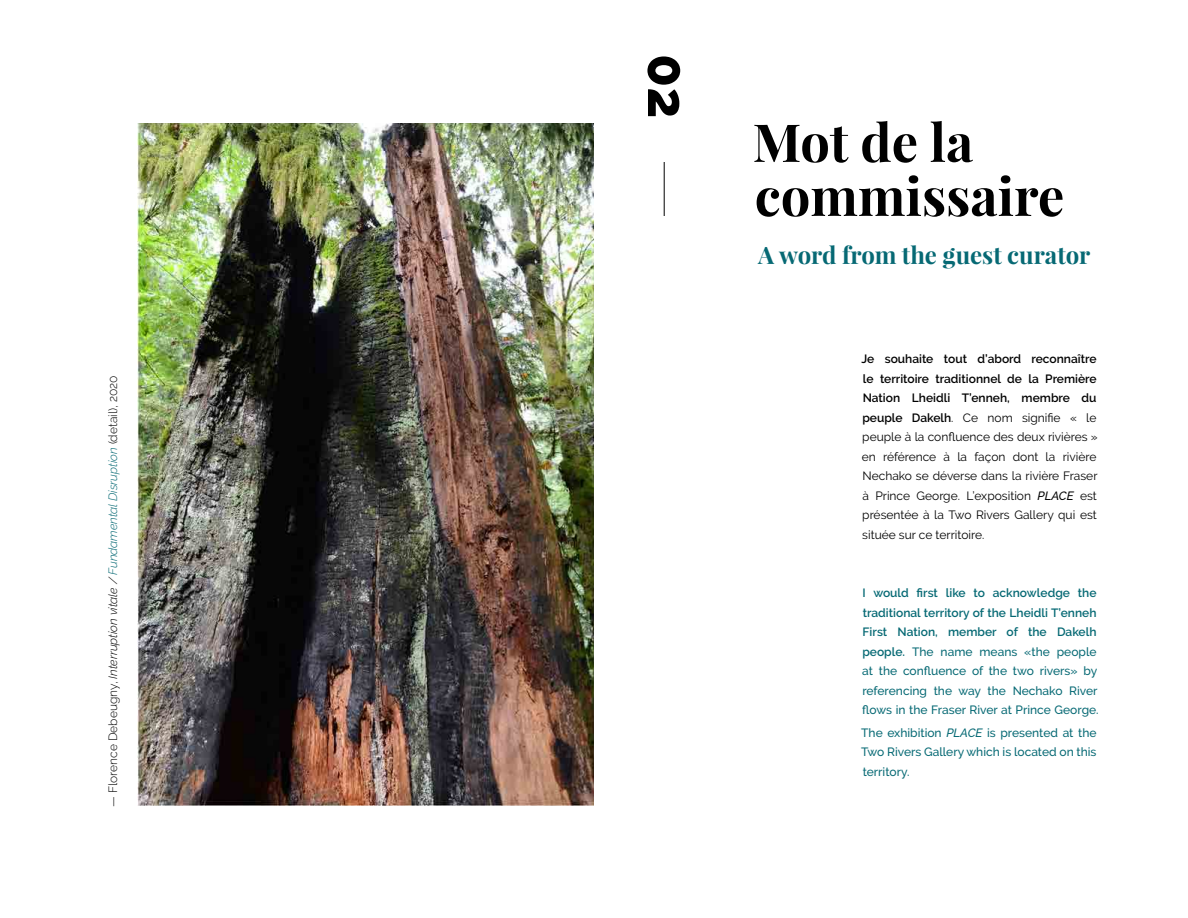
<style>
.page{position:relative;width:1188px;height:918px;background:#fff}
.page>*{position:absolute;margin:0;border:0;box-sizing:border-box;transform-origin:0 0}
.t1{font:800 54px "Raleway";color:#000}
.t2{font:700 52.5px/54px "Playfair Display";color:#000}
.t3{font:700 24px "Playfair Display";color:#066974}
.t4{font:12px/19.5px "Raleway";color:#000;text-align:justify}
.t5{font:500 12px/19.5px "Raleway";color:#066974}
.t6{font:300 12px "Raleway";color:#000}
.s1{font-style:italic}
.s2{font-style:italic;color:#066974}
.s3{font-weight:600}
.s4{font-weight:500;font-style:italic}
</style>
<div class="page">
<img style="left:137px;top:123px;width:457px;height:683px">
<hr style="left:664px;top:162px;width:1px;height:54px;background:#000">
<p class="t6" style="left:106px;top:807px;width:433px;rotate:-90deg">— Florence Debeugny, <span class="s1">Interruption vitale /</span> <span class="s2">Fundamental Disruption</span> (detail), 2020</p>
<h1 class="t1" style="left:698px;top:54px;width:66px;rotate:90deg">02</h1>
<h2 class="t2" style="left:753px;top:115px;width:313px">Mot de la commissaire</h2>
<h3 class="t3" style="left:758px;top:240px;width:334px">A word from the guest curator</h3>
<p class="t4" style="left:861px;top:349px;width:238px"><span class="s3">Je souhaite tout d’abord reconnaître le territoire traditionnel de la Première Nation Lheidli T’enneh, membre du peuple Dakelh</span>. Ce nom signifie « le peuple à la confluence des deux rivières » en référence à la façon dont la rivière Nechako se déverse dans la rivière Fraser à Prince George. L’exposition <span class="s4">PLACE</span> est présentée à la Two Rivers Gallery qui est située sur ce territoire.</p>
<p class="t5" style="left:862px;top:583px;width:238px"><span class="s3">I would first like to acknowledge the traditional territory of the Lheidli T’enneh First Nation, member of the Dakelh people.</span> The name means «the people at the confluence of the two rivers» by referencing the way the Nechako River flows in the Fraser River at Prince George.</p>
<p class="t5" style="left:861px;top:723px;width:237px;text-align:justify">The exhibition <span class="s1">PLACE</span> is presented at the Two Rivers Gallery which is located on this territory.</p>
</div>
